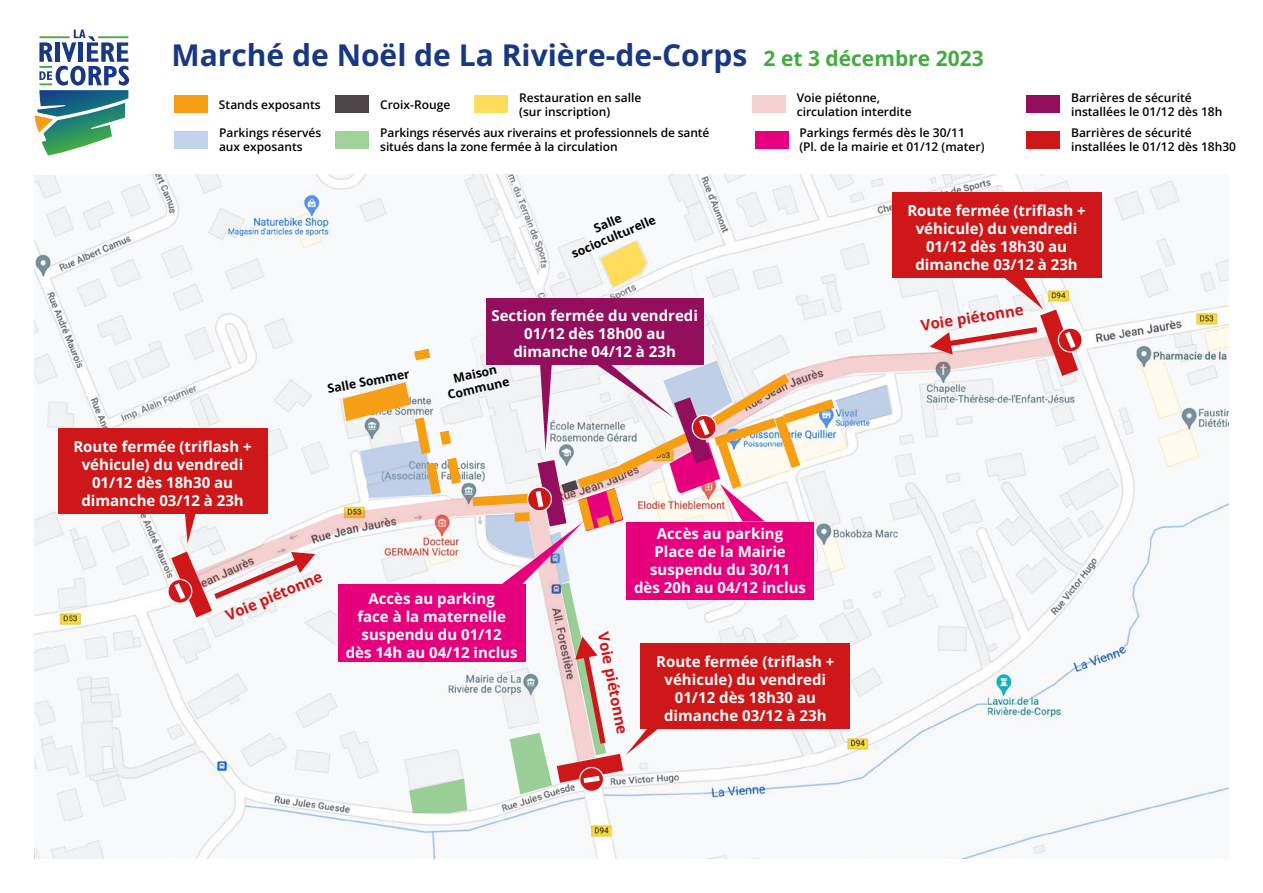
<style>
.page{position:relative;width:1263px;height:893px;background:#fff}
.page>*{position:absolute;margin:0;border:0;box-sizing:border-box;transform-origin:0 0}
.t1{font:700 30px "Open Sans";color:#193883}
.t2{font:700 15px/18px "Open Sans";color:#fff;text-align:center}
.t3{font:700 15px "Open Sans";color:#cd1719}
.t4{font:700 12.3px/14.7px "Open Sans";color:#000;text-align:center}
.t5{font:600 12px/14.4px "Open Sans";color:#000}
.s1{font-size:21px;color:#43ac41}
</style>
<div class="page">
<img style="left:34px;top:175px;width:1195px;height:684px">
<svg style="left:174px;top:325px;width:903px;height:268px"></svg>
<svg style="left:35px;top:30px;width:94px;height:126px"></svg>
<div style="left:174px;top:96px;width:34px;height:17px;background:#f69f14"></div>
<div style="left:474px;top:96px;width:34px;height:17px;background:#ffdd5a"></div>
<div style="left:335px;top:96px;width:34px;height:17px;background:#4e4346"></div>
<div style="left:1026px;top:96px;width:34px;height:17px;background:#930e5c"></div>
<div style="left:1026px;top:131px;width:34px;height:17px;background:#cd1719"></div>
<div style="left:752px;top:96px;width:34px;height:17px;background:#f5d1d1"></div>
<div style="left:755px;top:131px;width:33px;height:17px;background:#e6007d"></div>
<div style="left:174px;top:131px;width:34px;height:17px;background:#c3d3eb"></div>
<div style="left:336px;top:131px;width:33px;height:17px;background:#9fd29a"></div>
<div style="left:338px;top:584px;width:187px;height:78px;background:#e6007d"></div>
<svg style="left:601px;top:241px;width:45px;height:46px"></svg>
<svg style="left:166px;top:551px;width:149px;height:66px"></svg>
<div style="left:486px;top:298px;width:217px;height:66px;background:#930e5c"></div>
<svg style="left:183px;top:513px;width:18px;height:30px"></svg>
<svg style="left:930px;top:277px;width:154px;height:99px"></svg>
<svg style="left:343px;top:349px;width:549px;height:464px"></svg>
<div style="left:892px;top:192px;width:209px;height:85px;background:#cd1719"></div>
<div style="left:58px;top:428px;width:209px;height:85px;background:#cd1719"></div>
<div style="left:640px;top:643px;width:210px;height:85px;background:#cd1719"></div>
<h1 class="t1" style="left:171px;top:34px;width:814px">Marché de Noël de La Rivière-de-Corps <span class="s1">2 et 3 décembre 2023</span></h1>
<p class="t5" style="left:519px;top:90px;width:124px">Restauration en salle (sur inscription)</p>
<p class="t5" style="left:219px;top:97px;width:103px">Stands exposants</p>
<p class="t5" style="left:380px;top:97px;width:72px">Croix-Rouge</p>
<p class="t5" style="left:1071px;top:90px;width:153px">Barrières de sécurité installées le 01/12 dès 18h</p>
<p class="t5" style="left:1071px;top:125px;width:167px">Barrières de sécurité installées le 01/12 dès 18h30</p>
<p class="t5" style="left:797px;top:90px;width:116px">Voie piétonne, circulation interdite</p>
<p class="t5" style="left:799px;top:125px;width:187px">Parkings fermés dès le 30/11 (Pl. de la mairie et 01/12 (mater)</p>
<p class="t5" style="left:219px;top:125px;width:104px">Parkings réservés aux exposants</p>
<p class="t5" style="left:380px;top:125px;width:331px">Parkings réservés aux riverains et professionnels de santé situés dans la zone fermée à la circulation</p>
<p class="t4" style="left:563px;top:233px;width:92px;rotate:-23deg">Salle socioculturelle</p>
<p class="t2" style="left:73px;top:437px;width:180px">Route fermée (triflash + véhicule) du vendredi<br>01/12 dès 18h30 au dimanche 03/12 à 23h</p>
<p class="t4" style="left:326px;top:382px;width:85px;rotate:-11deg">Salle Sommer</p>
<p class="t2" style="left:491px;top:306px;width:208px">Section fermée du vendredi<br>01/12 dès 18h00 au dimanche 04/12 à 23h</p>
<p class="t4" style="left:443px;top:373px;width:64px;rotate:-13deg">Maison<br>Commune</p>
<p class="t3" style="left:222px;top:606px;width:105px;rotate:-23deg">Voie piétonne</p>
<p class="t2" style="left:346px;top:590px;width:173px">Accès au parking<br>face à la maternelle suspendu du 01/12<br>dès 14h au 04/12 inclus</p>
<p class="t2" style="left:634px;top:524px;width:173px">Accès au parking<br>Place de la Mairie suspendu du 30/11<br>dès 20h au 04/12 inclus</p>
<p class="t3" style="left:613px;top:630px;width:105px;rotate:79deg">Voie piétonne</p>
<p class="t2" style="left:656px;top:652px;width:180px">Route fermée (triflash + véhicule) du vendredi<br>01/12 dès 18h30 au dimanche 03/12 à 23h</p>
<p class="t2" style="left:907px;top:201px;width:180px">Route fermée (triflash + véhicule) du vendredi<br>01/12 dès 18h30 au dimanche 03/12 à 23h</p>
<p class="t3" style="left:919px;top:315px;width:105px;rotate:-9deg">Voie piétonne</p>
</div>
